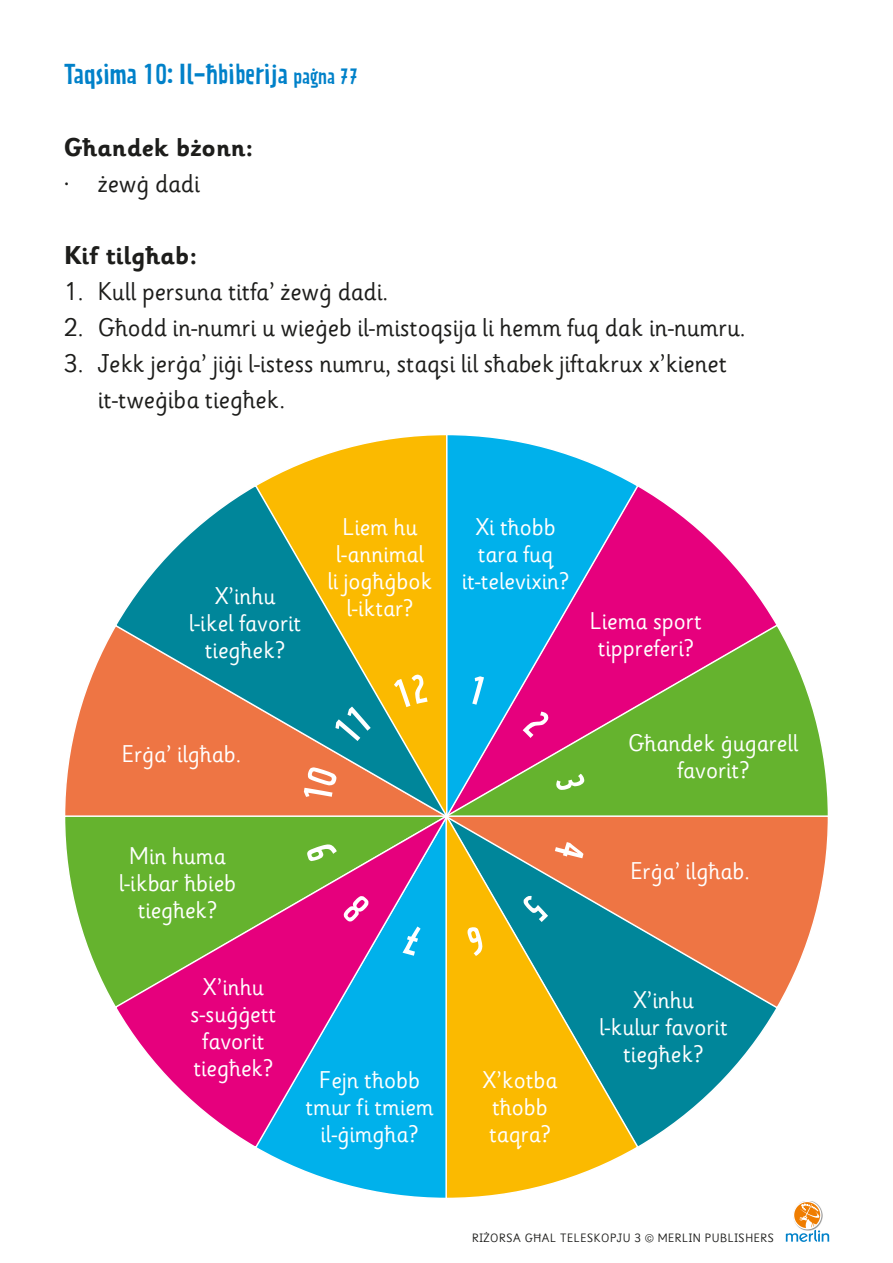
<style>
.page{position:relative;width:893px;height:1263px;background:#fff}
.page>*{position:absolute;margin:0;border:0;box-sizing:border-box;transform-origin:0 0}
.t1{font:25.5px/36px "Sassoon Infant Rg Pro";color:#1d1d1b}
.t2{font:25.5px "Prater Sans Pro";letter-spacing:-.01em;color:#0081c9}
.t3{font:700 25.5px "Sassoon Infant Rg Pro";color:#1d1d1b}
.t4{font:24px/27px "Sassoon Infant Rg Pro";color:#fff;text-align:center}
.t5{font:12px "Sassoon Infant Rg Pro";letter-spacing:.05em;color:#1d1d1b}
.s1{font-size:19.5px}
</style>
<div class="page">
<svg style="left:640px;top:488px;width:135px;height:135px"></svg>
<svg style="left:640px;top:623px;width:188px;height:192px;background:#879d4d"></svg>
<svg style="left:65px;top:632px;width:48px;height:183px"></svg>
<svg style="left:640px;top:814px;width:139px;height:331px"></svg>
<svg style="left:448px;top:435px;width:192px;height:375px;background:#538bbf"></svg>
<svg style="left:640px;top:815px;width:188px;height:195px;background:#cb8664"></svg>
<svg style="left:260px;top:1149px;width:185px;height:49px"></svg>
<svg style="left:445px;top:810px;width:195px;height:388px;background:#bcab3d"></svg>
<svg style="left:262px;top:435px;width:186px;height:48px"></svg>
<svg style="left:113px;top:483px;width:336px;height:328px;background:#a69d61"></svg>
<svg style="left:65px;top:815px;width:48px;height:187px"></svg>
<svg style="left:113px;top:811px;width:338px;height:338px;background:#848192"></svg>
<svg style="left:304px;top:674px;width:280px;height:282px;background:#8d8477"></svg>
<svg style="left:794px;top:1201px;width:27px;height:28px"></svg>
<div style="left:793px;top:1201px;width:28px;height:28px;border:1px solid #fff;border-radius:50%"></div>
<svg style="left:786px;top:1204px;width:43px;height:38px"></svg>
<p class="t2" style="left:64px;top:58px;width:296px">Taqsima 10: Il-ħbiberija <span class="s1">paġna 77</span></p>
<p class="t3" style="left:64px;top:133px;width:191px">Għandek bżonn:</p>
<p class="t1" style="left:64px;top:167px;width:138px">· żewġ dadi</p>
<p class="t3" style="left:64px;top:241px;width:135px">Kif tilgħab:</p>
<p class="t1" style="left:64px;top:275px;width:326px">1. Kull persuna titfa’ żewġ dadi.</p>
<p class="t1" style="left:64px;top:311px;width:683px">2. Għodd in-numri u wieġeb il-mistoqsija li hemm fuq dak in-numru.</p>
<p class="t1" style="left:98px;top:347px;width:631px;text-indent:-34px">3. Jekk jerġa’ jiġi l-istess numru, staqsi lil sħabek jiftakrux x’kienet it-tweġiba tiegħek.</p>
<p class="t4" style="left:189px;top:583px;width:114px">X’inhu<br>l-ikel favorit tiegħek?</p>
<p class="t4" style="left:327px;top:514px;width:107px">Liem hu l-annimal<br>li jogħġbok l-iktar?</p>
<p class="t4" style="left:122px;top:741px;width:121px">Erġa’ ilgħab.</p>
<p class="t4" style="left:119px;top:843px;width:119px">Min huma l-ikbar ħbieb tiegħek?</p>
<p class="t4" style="left:190px;top:974px;width:87px">X’inhu s-suġġett favorit tiegħek?</p>
<p class="t4" style="left:305px;top:1068px;width:130px">Fejn tħobb tmur fi tmiem il-ġimgħa?</p>
<p class="t4" style="left:462px;top:514px;width:109px">Xi tħobb tara fuq it-televixin?</p>
<p class="t4" style="left:590px;top:608px;width:113px">Liema sport tippreferi?</p>
<p class="t4" style="left:628px;top:730px;width:172px">Għandek ġugarell favorit?</p>
<p class="t4" style="left:630px;top:858px;width:121px">Erġa’ ilgħab.</p>
<p class="t4" style="left:482px;top:1068px;width:77px;text-align:left">X’kotba tħobb taqra?</p>
<p class="t4" style="left:599px;top:987px;width:130px">X’inhu<br>l-kulur favorit tiegħek?</p>
<p class="t5" style="left:472px;top:1231px;width:303px">RIŻORSA GĦAL TELESKOPJU 3 © MERLIN PUBLISHERS</p>
</div>
